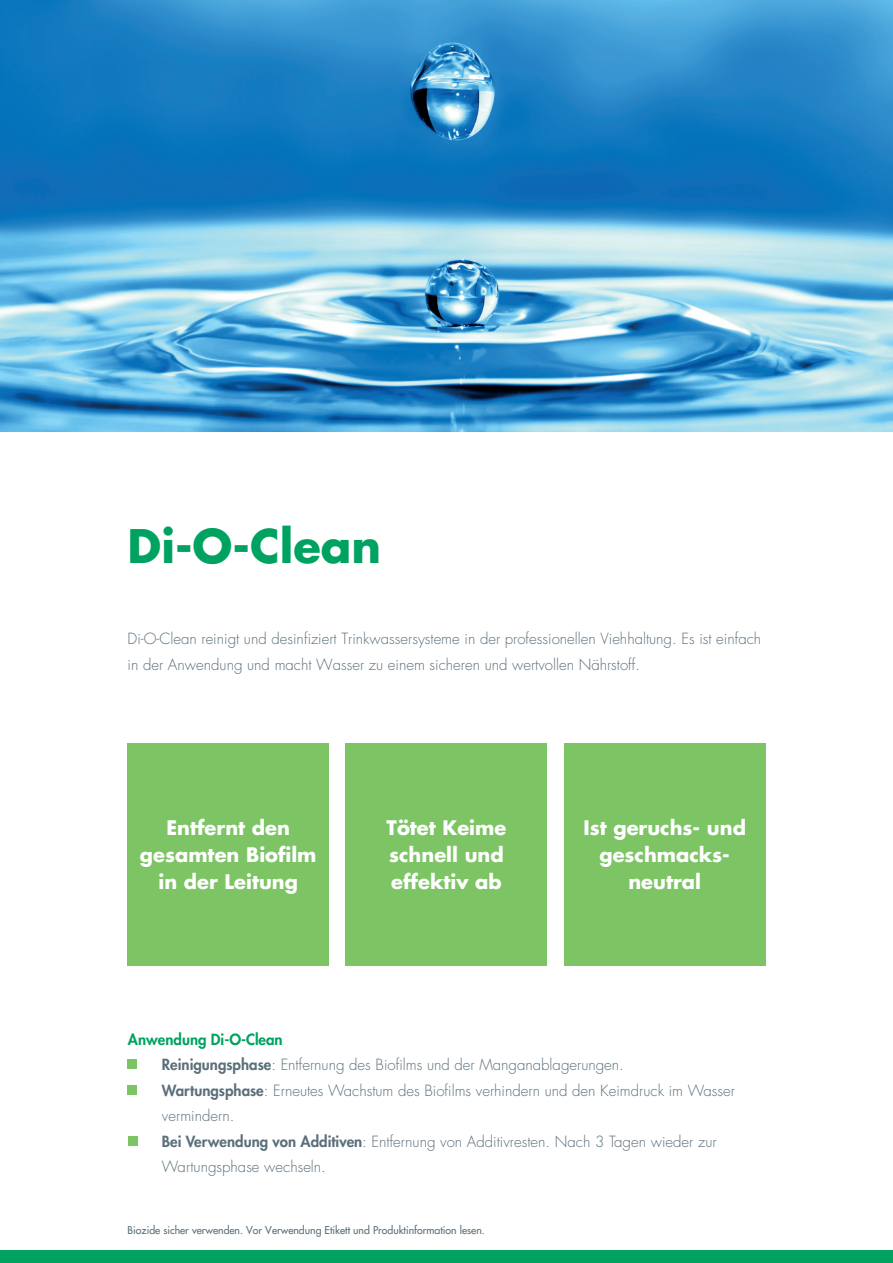
<style>
.page{position:relative;width:893px;height:1263px;background:#fff}
.page>*{position:absolute;margin:0;border:0;box-sizing:border-box;transform-origin:0 0}
.t1{font:700 45px "Futura LT";color:#00a261}
.t2{font:700 19.5px/27px "Futura LT";color:#fff;text-align:center}
.Normaal{font:300 15px/25.5px "Futura LT";color:#5b6f7b}
.t3{font:800 15px "Futura LT";color:#00a261}
.Normaal-2{font:10.5px "Futura LT";color:#5b6f7b}
.s1{font-weight:800}
</style>
<div class="page">
<div style="left:0;top:1250px;width:893px;height:13px;background:#00a261"></div>
<img style="left:0;top:0;width:893px;height:432px">
<div style="left:128px;top:743px;width:201px;height:223px;background:#7dc465"></div>
<div style="left:346px;top:743px;width:201px;height:223px;background:#7dc465"></div>
<div style="left:564px;top:743px;width:201px;height:223px;background:#7dc465"></div>
<div style="left:128px;top:1059px;width:9px;height:10px;background:#7dc465"></div>
<div style="left:128px;top:1085px;width:9px;height:10px;background:#7dc465"></div>
<div style="left:128px;top:1136px;width:10px;height:10px;background:#7dc465"></div>
<p class="t1" style="left:128px;top:516px;width:255px">Di-O-Clean</p>
<p class="Normaal" style="left:128px;top:627px;width:635px">Di-O-Clean reinigt und desinfiziert Trinkwassersysteme in der professionellen Viehhaltung. Es ist einfach in der Anwendung und macht Wasser zu einem sicheren und wertvollen Nährstoff.</p>
<p class="t2" style="left:140px;top:814px;width:178px">Entfernt den gesamten Biofilm in der Leitung</p>
<p class="t2" style="left:387px;top:814px;width:121px">Tötet Keime</p>
<p class="t2" style="left:389px;top:841px;width:116px">schnell und</p>
<p class="t2" style="left:391px;top:868px;width:112px">effektiv ab</p>
<p class="t2" style="left:583px;top:814px;width:164px">Ist geruchs- und geschmacks&shy;neutral</p>
<p class="t3" style="left:128px;top:1029px;width:156px">Anwendung Di-O-Clean</p>
<p class="Normaal" style="left:162px;top:1052px;width:463px"><span class="s1">Reinigungsphase</span>: Entfernung des Biofilms und der Manganablagerungen.</p>
<p class="Normaal" style="left:162px;top:1078px;width:574px"><span class="s1">Wartungsphase</span>: Erneutes Wachstum des Biofilms verhindern und den Keimdruck im Wasser</p>
<p class="Normaal" style="left:162px;top:1103px;width:74px">vermindern.</p>
<p class="Normaal" style="left:162px;top:1129px;width:556px"><span class="s1">Bei Verwendung von Additiven</span>: Entfernung von Additivresten. Nach 3 Tagen wieder zur<br>Wartungsphase wechseln.</p>
<p class="Normaal-2" style="left:128px;top:1223px;width:359px">Biozide sicher verwenden. Vor Verwendung Etikett und Produktinformation lesen.</p>
</div>
